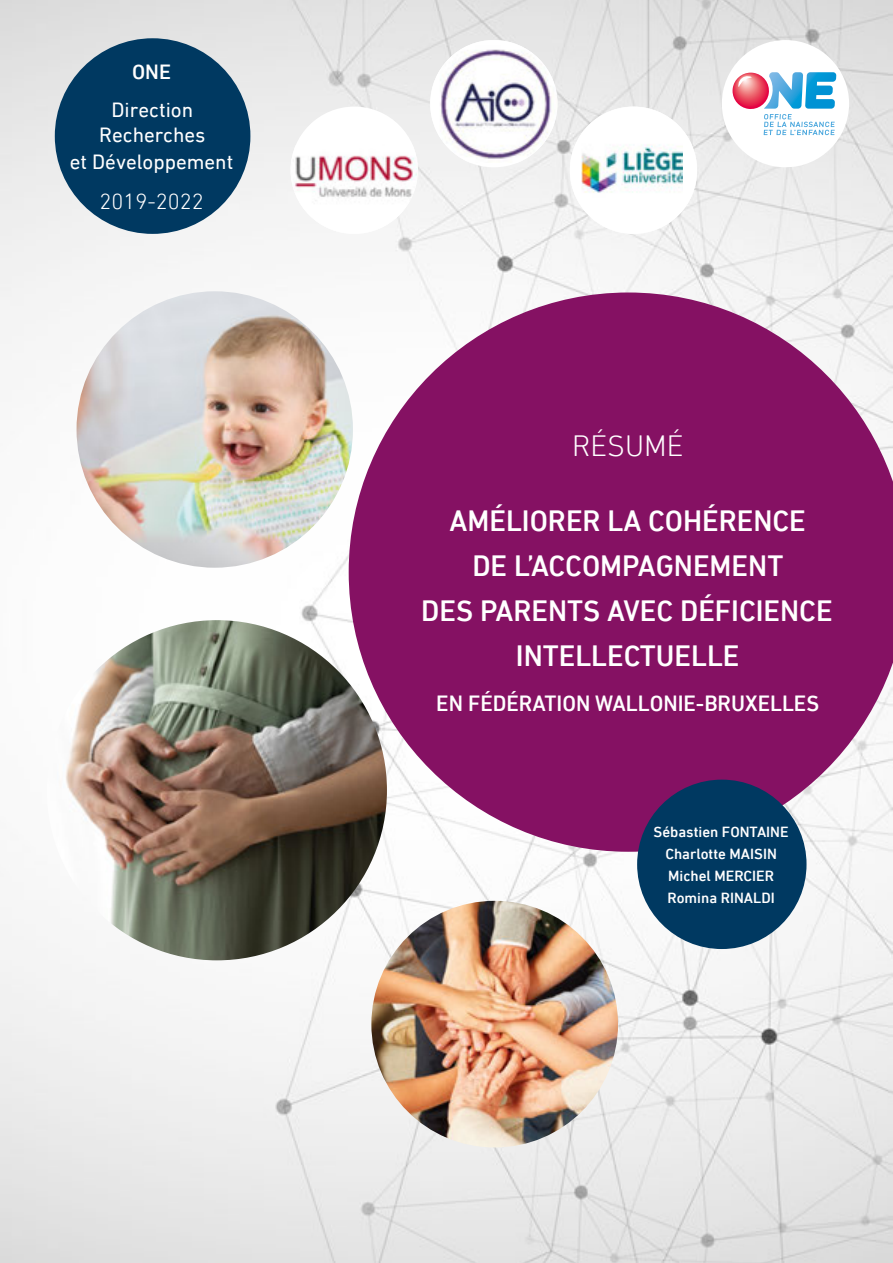
<style>
.page{position:relative;width:893px;height:1263px;background:#fff}
.page>*{position:absolute;margin:0;border:0;box-sizing:border-box;transform-origin:0 0}
.t1{font:500 30px/45px "DIN Next LT Pro";color:#fff;text-align:center}
.t2{font:300 30px "DIN Next LT Pro";color:#fff}
.t3{font:500 22.5px "DIN Next LT Pro";color:#fff}
.t4{font:300 22.5px "DIN Next LT Pro";color:#fff}
.t5{font:21px/26.1px "DIN Next LT Pro";color:#fff;text-align:center}
.t6{font:500 21px "DIN Next LT Pro";color:#fff}
.t7{font:500 15px/22.2px "DIN Next LT Pro";color:#fff;text-align:center}
</style>
<div class="page">
<img style="left:0;top:0;width:893px;height:1263px">
<div style="left:722px;top:40px;width:127px;height:127px;background:#fff;border-radius:50%"></div>
<svg style="left:732px;top:72px;width:104px;height:63px"></svg>
<img style="left:47px;top:620px;width:340px;height:340px;border-radius:170px">
<img style="left:77px;top:291px;width:276px;height:277px;border-radius:138px">
<img style="left:371px;top:901px;width:247px;height:246px;border-radius:123px">
<svg style="left:349px;top:292px;width:544px;height:560px;fill:#851163"></svg>
<div style="left:637px;top:780px;width:169px;height:169px;background:#003961;border-radius:50%"></div>
<div style="left:55px;top:38px;width:195px;height:196px;background:#003961;border-radius:50%"></div>
<div style="left:291px;top:107px;width:127px;height:127px;background:#fff;border-radius:50%"></div>
<img style="left:291px;top:145px;width:127px;height:89px">
<img style="left:430px;top:40px;width:127px;height:123px">
<div style="left:570px;top:107px;width:127px;height:127px;background:#fff;border-radius:50%"></div>
<img style="left:581px;top:133px;width:102px;height:60px">
<p class="t6" style="left:132px;top:60px;width:40px">ONE</p>
<p class="t5" style="left:70px;top:96px;width:165px">Direction<br>Recherches<br>et Développement</p>
<p class="t4" style="left:99px;top:188px;width:106px">2019-2022</p>
<p class="t2" style="left:572px;top:429px;width:113px">RÉSUMÉ</p>
<p class="t1" style="left:421px;top:498px;width:413px">AMÉLIORER LA COHÉRENCE<br>DE L’ACCOMPAGNEMENT<br>DES PARENTS AVEC DÉFICIENCE<br>INTELLECTUELLE</p>
<p class="t3" style="left:436px;top:690px;width:384px">EN FÉDÉRATION WALLONIE-BRUXELLES</p>
<p class="t7" style="left:654px;top:820px;width:137px">Sébastien FONTAINE<br>Charlotte MAISIN<br>Michel MERCIER<br>Romina RINALDI</p>
</div>
